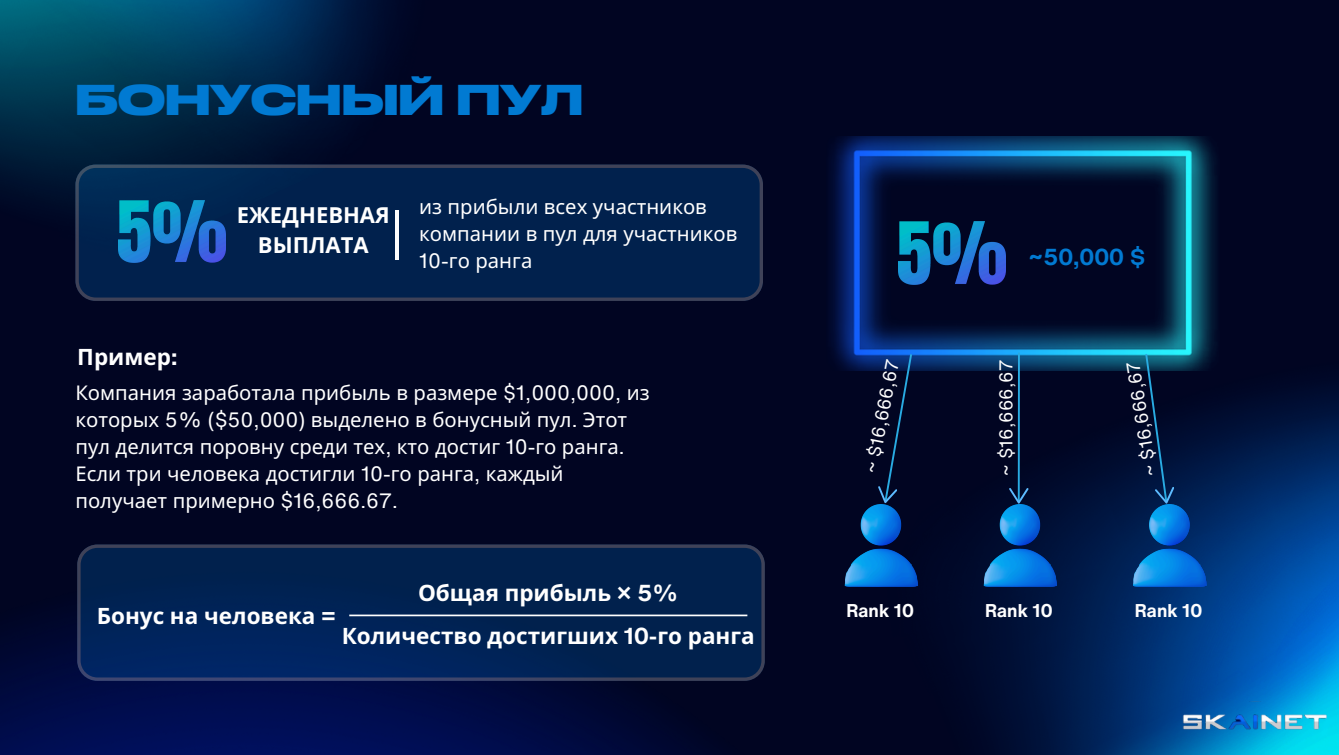
<style>
.page{position:relative;width:1339px;height:755px;background:#fff}
.page>*{position:absolute;margin:0;border:0;box-sizing:border-box;transform-origin:0 0}
.t1{font:300 52.2px "Helvetica Now Text";color:#fff}
.t2{font:700 40.5px "Druk Wide Cyr";color:#017ad2}
.t3{font:700 22.5px "Noto Sans";color:#fff}
.t4{font:700 22.5px "Helvetica Now Text";color:#017ad2}
.t5{font:700 22.05px/30.4px "Noto Sans";color:#fff;text-align:center}
.t6{font:20.25px/27px "Noto Sans";color:#fff}
.t7{font:18px "Helvetica Now Text";color:#fff}
.t8{font:700 18px "Helvetica Now Text";color:#fff}
.s1{font-family:"Helvetica Now Text"}
</style>
<div class="page">
<div style="left:0;top:0;width:1338px;height:754px;background:#010522"></div>
<img style="left:0;top:0;width:390px;height:200px">
<img style="left:762px;top:136px;width:576px;height:618px">
<img style="left:0;top:269px;width:881px;height:485px">
<img style="left:1179px;top:701px;width:148px;height:34px">
<img style="left:955px;top:504px;width:288px;height:81px">
<img style="left:805px;top:504px;width:150px;height:81px">
<svg style="left:75px;top:164px;width:687px;height:137px;background:#04234e"></svg>
<img style="left:118px;top:200px;width:107px;height:62px">
<img style="left:826px;top:137px;width:395px;height:233px">
<svg style="left:875px;top:352px;width:38px;height:152px"></svg>
<svg style="left:1143px;top:352px;width:33px;height:152px"></svg>
<hr style="left:1017px;top:353px;width:2px;height:148px;background:#29abe2">
<svg style="left:1009px;top:487px;width:19px;height:16px"></svg>
<img style="left:898px;top:222px;width:107px;height:62px">
<svg style="left:77px;top:544px;width:687px;height:136px;background:#042353"></svg>
<hr style="left:349px;top:614px;width:398px;height:2px;background:#fff">
<p class="t2" style="left:75px;top:74px;width:509px">БОНУСНЫЙ ПУЛ</p>
<p class="t5" style="left:237px;top:199px;width:154px">ЕЖЕДНЕВНАЯ<br>ВЫПЛАТА</p>
<p class="t1" style="left:390px;top:191px;width:15px">|</p>
<p class="t6" style="left:419px;top:192px;width:320px">из прибыли всех участников компании в пул для участников<br><span class="s1">10-</span>го ранга</p>
<h5 class="t3" style="left:77px;top:340px;width:102px">Пример<span class="s1">:</span></h5>
<h5 class="t6" style="left:75px;top:378px;width:575px">Компания заработала прибыль в размере <span class="s1">$1,000,000,</span> из которых <span class="s1">5% ($50,000)</span> выделено в бонусный пул<span class="s1">.</span> Этот пул делится поровну среди тех<span class="s1">,</span> кто достиг <span class="s1">10-</span>го ранга<span class="s1">.<br></span>Если три человека достигли <span class="s1">10-</span>го ранга<span class="s1">,</span> каждый</h5>
<p class="t6" style="left:75px;top:486px;width:324px">получает примерно <span class="s1">$16,666.67.</span></p>
<h2 class="t3" style="left:97px;top:599px;width:241px">Бонус на человека <span class="s1">=</span></h2>
<p class="t3" style="left:418px;top:576px;width:262px">Общая прибыль <span class="s1">× 5%</span></p>
<h4 class="t3" style="left:342px;top:620px;width:414px">Количество достигших <span class="s1">10-</span>го ранга</h4>
<p class="t4" style="left:1028px;top:240px;width:117px">~50,000 $</p>
<p class="t7" style="left:857px;top:470px;width:117px;rotate:-79deg">~ $16,666,67</p>
<h3 class="t7" style="left:992px;top:475px;width:117px;rotate:-90deg">~ $16,666,67</h3>
<h4 class="t7" style="left:1137px;top:478px;width:117px;rotate:-99deg">~ $16 6, 66 6, 7</h4>
<p class="t8" style="left:846px;top:597px;width:69px">Rank 10</p>
<p class="t8" style="left:1134px;top:597px;width:69px">Rank 10</p>
<h5 class="t8" style="left:984px;top:597px;width:69px">Rank 10</h5>
</div>
